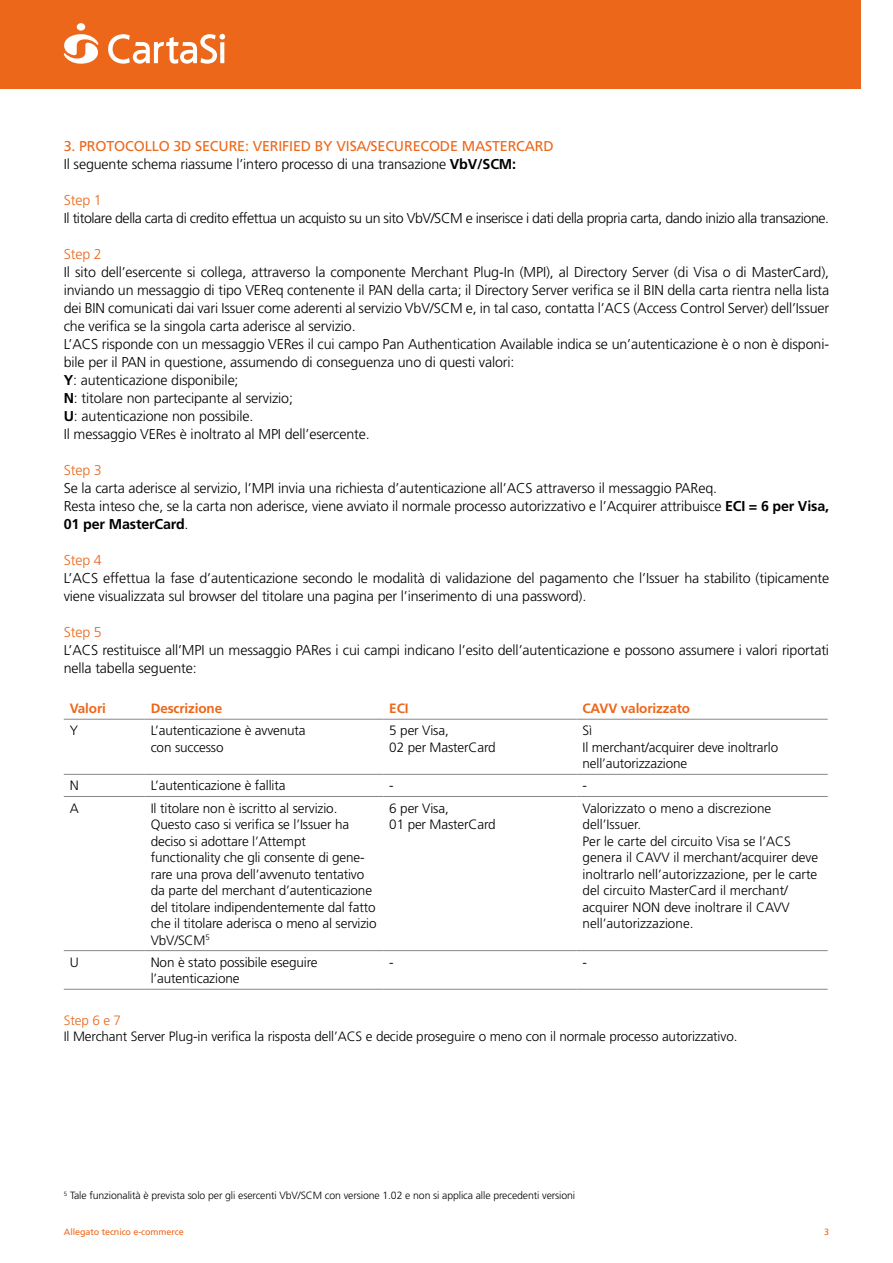
<style>
.page{position:relative;width:893px;height:1263px;background:#fff}
.page>*{position:absolute;margin:0;border:0;box-sizing:border-box;transform-origin:0 0}
.t1{font:300 14.25px/18px "Frutiger";letter-spacing:-.01em;color:#000}
.t2{font:300 14.25px "Frutiger";letter-spacing:-.03em;color:#000}
.t3{font:14.25px/18px "Frutiger";letter-spacing:-.01em;color:#ec671a}
.t4{font:300 14.25px "Frutiger";letter-spacing:-.01em;color:#ec671a}
.t5{font:300 13.5px/16.5px "Frutiger";letter-spacing:-.01em;color:#000}
.t6{font:700 13.5px "Frutiger";letter-spacing:-.01em;color:#ec671a}
.t7{font:300 13.5px "Frutiger";color:#ec671a}
.t8{font:300 10.5px "Frutiger";letter-spacing:-.01em;color:#000}
.t9{font:9px "Frutiger";letter-spacing:-.01em;color:#ec671a}
.s1{font-weight:300;color:#000}
.s2{font-weight:700;color:#000}
.s3{font-weight:700}
</style>
<div class="page">
<div style="left:0;top:0;width:860px;height:89px;background:#ec671a"></div>
<div style="left:77px;top:23px;width:8px;height:8px;background:#fff;border-radius:50%"></div>
<svg style="left:64px;top:34px;width:34px;height:30px"></svg>
<svg style="left:108px;top:34px;width:117px;height:30px"></svg>
<hr style="left:64px;top:719px;width:81px;height:1px;background:#878787">
<hr style="left:145px;top:719px;width:238px;height:1px;background:#878787">
<hr style="left:383px;top:719px;width:193px;height:1px;background:#878787">
<hr style="left:576px;top:719px;width:252px;height:1px;background:#878787">
<hr style="left:64px;top:774px;width:81px;height:1px;background:#878787">
<hr style="left:145px;top:774px;width:238px;height:1px;background:#878787">
<hr style="left:383px;top:774px;width:193px;height:1px;background:#878787">
<hr style="left:576px;top:774px;width:252px;height:1px;background:#878787">
<hr style="left:64px;top:796px;width:81px;height:1px;background:#878787">
<hr style="left:145px;top:796px;width:238px;height:1px;background:#878787">
<hr style="left:383px;top:796px;width:193px;height:1px;background:#878787">
<hr style="left:576px;top:796px;width:252px;height:1px;background:#878787">
<hr style="left:64px;top:950px;width:81px;height:1px;background:#878787">
<hr style="left:145px;top:950px;width:238px;height:1px;background:#878787">
<hr style="left:383px;top:950px;width:193px;height:1px;background:#878787">
<hr style="left:576px;top:950px;width:252px;height:1px;background:#878787">
<hr style="left:64px;top:989px;width:81px;height:1px;background:#878787">
<hr style="left:145px;top:989px;width:238px;height:1px;background:#878787">
<hr style="left:383px;top:989px;width:193px;height:1px;background:#878787">
<hr style="left:576px;top:989px;width:252px;height:1px;background:#878787">
<p class="t3" style="left:64px;top:137px;width:492px">3. PROTOCOLLO 3D SECURE: VERIFIED BY VISA/SECURECODE MASTERCARD<br><span class="s1">Il seguente schema riassume l’intero processo di una transazione</span> <span class="s2">VbV/SCM:</span></p>
<p class="t4" style="left:64px;top:192px;width:40px">Step 1</p>
<p class="t2" style="left:64px;top:210px;width:767px">Il titolare della carta di credito effettua un acquisto su un sito VbV/SCM e inserisce i dati della propria carta, dando inizio alla transazione.</p>
<p class="t4" style="left:64px;top:246px;width:40px">Step 2</p>
<p class="t1" style="left:64px;top:263px;width:767px">Il sito dell’esercente si collega, attraverso la componente Merchant Plug-In (MPI), al Directory Server (di Visa o di MasterCard), inviando un messaggio di tipo VEReq contenente il PAN della carta; il Directory Server verifica se il BIN della carta rientra nella lista dei BIN comunicati dai vari Issuer come aderenti al servizio VbV/SCM e, in tal caso, contatta l’ACS (Access Control Server) dell’Issuer che verifica se la singola carta aderisce al servizio.<br>L’ACS risponde con un messaggio VERes il cui campo Pan Authentication Available indica se un’autenticazione è o non è disponi&shy;bile per il PAN in questione, assumendo di conseguenza uno di questi valori:<br><span class="s3">Y</span>: autenticazione disponibile;<br><span class="s3">N</span>: titolare non partecipante al servizio;<br><span class="s3">U</span>: autenticazione non possibile.<br>Il messaggio VERes è inoltrato al MPI dell’esercente.</p>
<p class="t4" style="left:64px;top:462px;width:40px">Step 3</p>
<p class="t1" style="left:64px;top:479px;width:767px">Se la carta aderisce al servizio, l’MPI invia una richiesta d’autenticazione all’ACS attraverso il messaggio PAReq.<br>Resta inteso che, se la carta non aderisce, viene avviato il normale processo autorizzativo e l’Acquirer attribuisce <span class="s3">ECI = 6 per Visa,<br>01 per MasterCard</span>.</p>
<p class="t4" style="left:64px;top:552px;width:40px">Step 4</p>
<p class="t1" style="left:64px;top:569px;width:767px">L’ACS effettua la fase d’autenticazione secondo le modalità di validazione del pagamento che l’Issuer ha stabilito (tipicamente viene visualizzata sul browser del titolare una pagina per l’inserimento di una password).</p>
<p class="t4" style="left:64px;top:624px;width:40px">Step 5</p>
<p class="t1" style="left:64px;top:641px;width:767px">L’ACS restituisce all’MPI un messaggio PARes i cui campi indicano l’esito dell’autenticazione e possono assumere i valori riportati nella tabella seguente:</p>
<p class="t6" style="left:70px;top:701px;width:38px">Valori</p>
<p class="t6" style="left:151px;top:701px;width:73px">Descrizione</p>
<p class="t6" style="left:389px;top:701px;width:21px">ECI</p>
<p class="t6" style="left:582px;top:701px;width:109px">CAVV valorizzato</p>
<p class="t5" style="left:70px;top:723px;width:10px">Y</p>
<p class="t5" style="left:151px;top:723px;width:156px">L’autenticazione è avvenuta con successo</p>
<p class="t5" style="left:389px;top:723px;width:108px">5 per Visa,<br>02 per MasterCard</p>
<p class="t5" style="left:582px;top:723px;width:197px">Sì<br>Il merchant/acquirer deve inoltrarlo nell’autorizzazione</p>
<p class="t5" style="left:70px;top:778px;width:11px">N</p>
<p class="t5" style="left:151px;top:778px;width:136px">L’autenticazione è fallita</p>
<p class="t5" style="left:389px;top:778px;width:6px">-</p>
<p class="t5" style="left:582px;top:778px;width:6px">-</p>
<p class="t5" style="left:70px;top:800px;width:11px">A</p>
<p class="t5" style="left:151px;top:800px;width:227px">Il titolare non è iscritto al servizio.<br>Questo caso si verifica se l’Issuer ha deciso si adottare l’Attempt functionality che gli consente di gene&shy;rare una prova dell’avvenuto tentativo da parte del merchant d’autenticazione del titolare indipendentemente dal fatto che il titolare aderisca o meno al servizio VbV/SCM<sup>5</sup></p>
<p class="t5" style="left:389px;top:800px;width:108px">6 per Visa,<br>01 per MasterCard</p>
<p class="t5" style="left:582px;top:800px;width:237px">Valorizzato o meno a discrezione dell’Issuer.<br>Per le carte del circuito Visa se l’ACS genera il CAVV il merchant/acquirer deve inoltrarlo nell’autorizzazione, per le carte del circuito MasterCard il merchant/ acquirer NON deve inoltrare il CAVV nell’autorizzazione.</p>
<p class="t5" style="left:70px;top:954px;width:11px">U</p>
<p class="t5" style="left:151px;top:954px;width:168px">Non è stato possibile eseguire l’autenticazione</p>
<p class="t5" style="left:389px;top:954px;width:6px">-</p>
<p class="t5" style="left:582px;top:954px;width:6px">-</p>
<p class="t7" style="left:64px;top:1012px;width:59px">Step 6 e 7</p>
<p class="t5" style="left:64px;top:1028px;width:675px">Il Merchant Server Plug-in verifica la risposta dell’ACS e decide proseguire o meno con il normale processo autorizzativo.</p>
<p class="t8" style="left:64px;top:1189px;width:513px"><sup>5</sup> Tale funzionalità è prevista solo per gli esercenti VbV/SCM con versione 1.02 e non si applica alle precedenti versioni</p>
<p class="t9" style="left:64px;top:1226px;width:121px">Allegato tecnico e-commerce</p>
<p class="t9" style="left:824px;top:1226px;width:7px">3</p>
</div>
